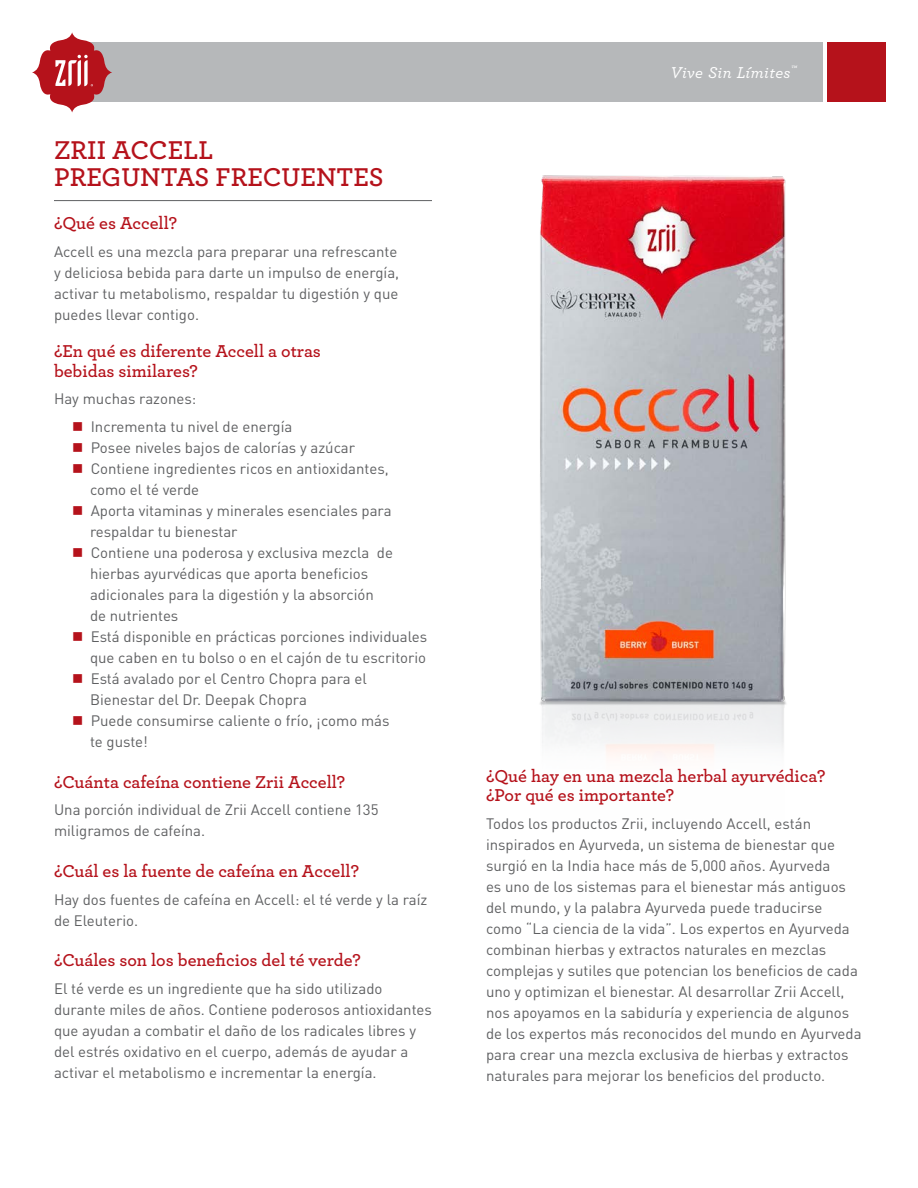
<style>
.page{position:relative;width:918px;height:1188px;background:#fff}
.page>*{position:absolute;margin:0;border:0;box-sizing:border-box;transform-origin:0 0}
.t1{font:600 27px/27px "Archer";color:#b5121b}
.t2{font:600 18px/19.5px "Archer";color:#b5121b}
.t3{font:italic 500 16.5px "Archer";letter-spacing:.02em;color:#fff}
.t4{font:15px/21px "DIN";color:#5f6062}
.s1{color:#b5121b}
</style>
<div class="page">
<img style="left:540px;top:175px;width:246px;height:566px">
<div style="left:72px;top:43px;width:806px;height:59px;background:#b6b8ba"></div>
<div style="left:826px;top:43px;width:60px;height:59px;background:#b5121b"></div>
<hr style="left:823px;top:43px;width:3px;height:59px;background:#fff">
<svg style="left:32px;top:32px;width:80px;height:80px"></svg>
<hr style="left:54px;top:200px;width:378px;height:1px;background:#5f6062">
<h1 class="t1" style="left:54px;top:135px;width:331px">ZRII ACCELL<br>PREGUNTAS FRECUENTES</h1>
<p class="t2" style="left:54px;top:212px;width:125px">¿Qué es Accell?</p>
<p class="t4" style="left:54px;top:240px;width:347px;text-align:justify">Accell es una mezcla para preparar una refrescante y deliciosa bebida para darte un impulso de energía, activar tu metabolismo, respaldar tu digestión y que puedes llevar contigo.</p>
<p class="t2" style="left:54px;top:340px;width:268px">¿En qué es diferente Accell a otras bebidas similares?</p>
<p class="t4" style="left:54px;top:388px;width:144px">Hay muchas razones:</p>
<p class="t4" style="left:72px;top:416px;width:222px"><span class="s1">■</span> Incrementa tu nivel de energía</p>
<p class="t4" style="left:72px;top:437px;width:285px"><span class="s1">■</span> Posee niveles bajos de calorías y azúcar</p>
<p class="t4" style="left:90px;top:458px;width:300px;text-indent:-18px"><span class="s1">■</span> Contiene ingredientes ricos en antioxidantes, como el té verde</p>
<p class="t4" style="left:90px;top:500px;width:303px;text-indent:-18px"><span class="s1">■</span> Aporta vitaminas y minerales esenciales para respaldar tu bienestar</p>
<p class="t4" style="left:90px;top:542px;width:304px;text-indent:-18px"><span class="s1">■</span> Contiene una poderosa y exclusiva mezcla de hierbas ayurvédicas que aporta beneficios adicionales para la digestión y la absorción de nutrientes</p>
<p class="t4" style="left:72px;top:626px;width:357px;text-align:right"><span class="s1">■</span> Está disponible en prácticas porciones individuales que caben en tu bolso o en el cajón de tu escritorio</p>
<p class="t4" style="left:90px;top:668px;width:278px;text-indent:-18px"><span class="s1">■</span> Está avalado por el Centro Chopra para el<br>Bienestar del Dr. Deepak Chopra</p>
<p class="t4" style="left:90px;top:710px;width:301px;text-indent:-18px"><span class="s1">■</span> Puede consumirse caliente o frío, ¡como más te guste!</p>
<p class="t2" style="left:54px;top:771px;width:293px">¿Cuánta cafeína contiene Zrii Accell?</p>
<p class="t4" style="left:54px;top:799px;width:326px">Una porción individual de Zrii Accell contiene 135 miligramos de cafeína.</p>
<p class="t2" style="left:54px;top:860px;width:307px">¿Cuál es la fuente de cafeína en Accell?</p>
<p class="t4" style="left:54px;top:888px;width:375px">Hay dos fuentes de cafeína en Accell: el té verde y la raíz de Eleuterio.</p>
<p class="t2" style="left:54px;top:949px;width:308px">¿Cuáles son los beneficios del té verde?</p>
<p class="t4" style="left:54px;top:978px;width:380px">El té verde es un ingrediente que ha sido utilizado durante miles de años. Contiene poderosos antioxidantes que ayudan a combatir el daño de los radicales libres y del estrés oxidativo en el cuerpo, además de ayudar a activar el metabolismo e incrementar la energía.</p>
<p class="t3" style="left:671px;top:60px;width:128px">Vive Sin Límites<sup>™</sup></p>
<p class="t2" style="left:486px;top:765px;width:341px">¿Qué hay en una mezcla herbal ayurvédica? ¿Por qué es importante?</p>
<p class="t4" style="left:486px;top:813px;width:377px">Todos los productos Zrii, incluyendo Accell, están inspirados en Ayurveda, un sistema de bienestar que surgió en la India hace más de 5,000 años. Ayurveda<br>es uno de los sistemas para el bienestar más antiguos del mundo, y la palabra Ayurveda puede traducirse como “La ciencia de la vida”. Los expertos en Ayurveda combinan hierbas y extractos naturales en mezclas complejas y sutiles que potencian los beneficios de cada uno y optimizan el bienestar. Al desarrollar Zrii Accell, nos apoyamos en la sabiduría y experiencia de algunos de los expertos más reconocidos del mundo en Ayurveda para crear una mezcla exclusiva de hierbas y extractos naturales para mejorar los beneficios del producto.</p>
</div>
